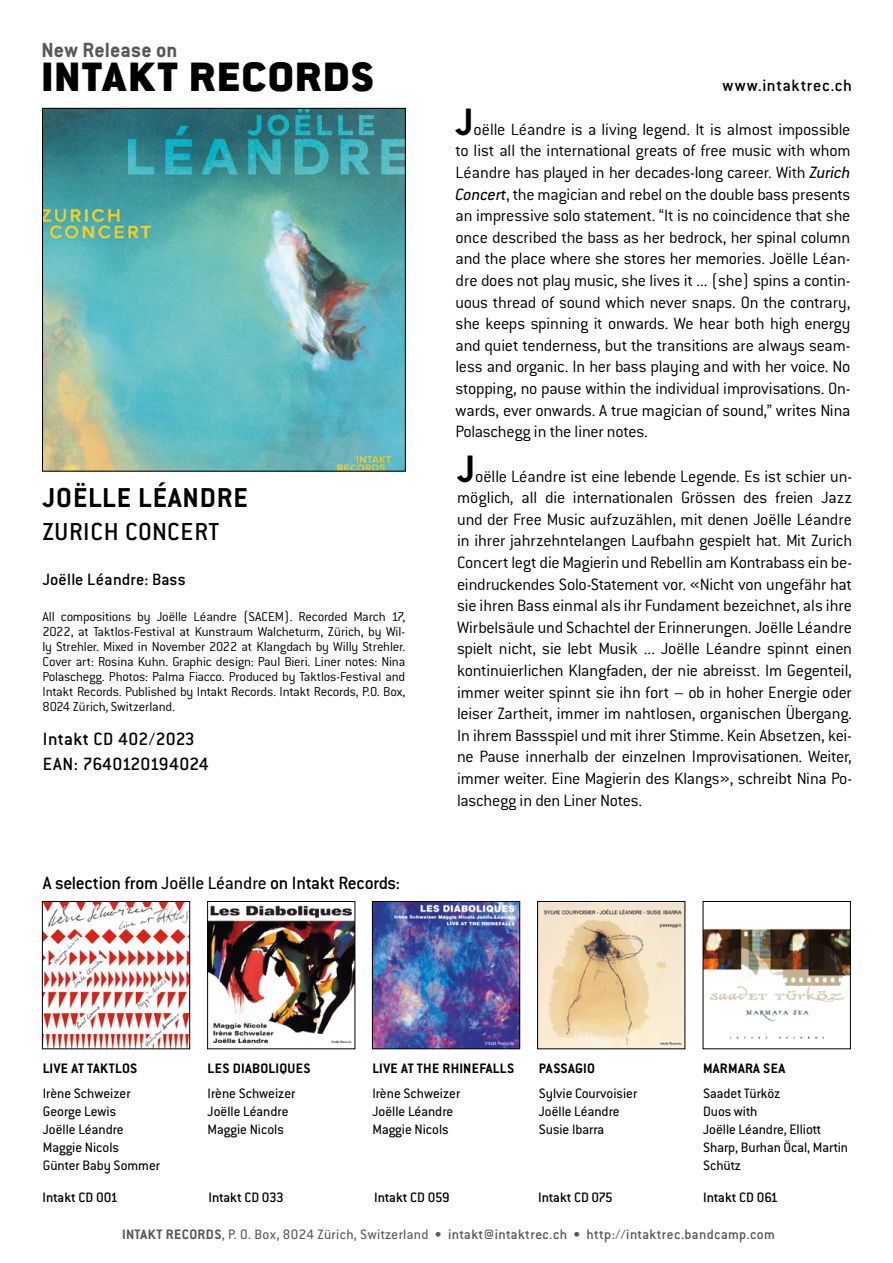
<style>
.page{position:relative;width:893px;height:1263px;background:#fff}
.page>*{position:absolute;margin:0;border:0;box-sizing:border-box;transform-origin:0 0}
.t1{font:900 45px "Conduit ITC Std";letter-spacing:.045em;color:#000}
.t2{font:700 42px "Conduit ITC Std";color:#000}
.t3{font:700 30px "Conduit ITC Std";letter-spacing:.03em;color:#000}
.t4{font:500 27px "Conduit ITC Std";letter-spacing:.02em;color:#000}
.t5{font:700 22.5px "Conduit ITC Std";letter-spacing:.005em;color:#575756}
.t6{font:500 19.5px/24.3px "Conduit ITC Std";letter-spacing:-.01em;color:#000}
.t7{font:300 18px/21.6px "Conduit ITC Std";letter-spacing:-.015em;color:#000;text-align:justify}
.t8{font:500 18px "Conduit ITC Std";letter-spacing:.015em;color:#000}
.t9{font:500 18px "Conduit ITC Std";letter-spacing:.035em;color:#000}
.t10{font:15px/18px "Conduit ITC Std";color:#000}
.t11{font:500 15px "Conduit ITC Std";letter-spacing:.025em;color:#575756}
.t12{font:700 15px "Conduit ITC Std";letter-spacing:.02em;color:#000}
.t13{font:500 15px "Conduit ITC Std";color:#000}
.t14{font:300 14.25px/15px "Conduit ITC Std";letter-spacing:-.015em;color:#000;text-align:justify}
.s1{font-weight:400}
.s2{font-weight:400;font-style:italic}
.s3{font-weight:700}
</style>
<div class="page">
<img style="left:44px;top:110px;width:360px;height:359px">
<div style="left:42px;top:108px;width:364px;height:363px;border:1px solid #000"></div>
<img style="left:44px;top:903px;width:144px;height:144px">
<div style="left:42px;top:901px;width:148px;height:148px;border:1px solid #000"></div>
<img style="left:209px;top:905px;width:144px;height:139px">
<div style="left:207px;top:901px;width:148px;height:148px;border:1px solid #000"></div>
<img style="left:374px;top:903px;width:144px;height:144px">
<div style="left:372px;top:901px;width:148px;height:148px;border:1px solid #000"></div>
<img style="left:539px;top:903px;width:144px;height:144px">
<div style="left:537px;top:901px;width:148px;height:148px;border:1px solid #000"></div>
<img style="left:705px;top:928px;width:143px;height:111px">
<div style="left:703px;top:901px;width:147px;height:148px;border:1px solid #000"></div>
<p class="t5" style="left:41px;top:36px;width:138px">New Release on</p>
<h1 class="t1" style="left:41px;top:52px;width:334px">INTAKT RECORDS</h1>
<h3 class="t3" style="left:43px;top:480px;width:207px">JOËLLE LÉANDRE</h3>
<h3 class="t4" style="left:43px;top:515px;width:178px">ZURICH CONCERT</h3>
<p class="t8" style="left:43px;top:569px;width:145px">Joëlle Léandre: Bass</p>
<p class="t14" style="left:43px;top:609px;width:364px">All compositions by Joëlle Léandre (SACEM). Recorded March 17, 2022, at Taktlos-Festival at Kunstraum Walcheturm, Zürich, by Wil&shy;ly Strehler. Mixed in November 2022 at Klangdach by Willy Strehler.<br>Cover art: Rosina Kuhn. Graphic design: Paul Bieri. Liner notes: Nina Polaschegg. Photos: Palma Fiacco. Produced by Taktlos-Festival and Intakt Records. Published by Intakt Records. Intakt Records, P.O. Box, 8024 Zürich, Switzerland.</p>
<p class="t6" style="left:43px;top:726px;width:167px">Intakt CD 402/2023<br>EAN: 7640120194024</p>
<p class="t6" style="left:43px;top:870px;width:359px">A selection from <span class="s1">Joëlle Léandre</span> on Intakt Records:</p>
<p class="t9" style="left:722px;top:75px;width:131px">www.intaktrec.ch</p>
<h2 class="t2" style="left:455px;top:96px;width:20px">J</h2>
<p class="t7" style="left:455px;top:118px;width:396px;text-indent:18px">oëlle Léandre is a living legend. It is almost impossible to list all the international greats of free music with whom Léandre has played in her decades-long career. With <span class="s2">Zurich Concert</span>, the magician and rebel on the double bass presents an impressive solo statement. “It is no coincidence that she once described the bass as her bedrock, her spinal column and the place where she stores her memories. Joëlle Léan&shy;dre does not play music, she lives it ... (she) spins a contin&shy;uous thread of sound which never snaps. On the contrary, she keeps spinning it onwards. We hear both high energy and quiet tenderness, but the transitions are always seam&shy;less and organic. In her bass playing and with her voice. No stopping, no pause within the individual improvisations. On&shy;wards, ever onwards. A true magician of sound,” writes Nina Polaschegg in the liner notes.</p>
<h2 class="t2" style="left:457px;top:443px;width:20px">J</h2>
<p class="t7" style="left:457px;top:465px;width:396px;text-indent:18px">oëlle Léandre ist eine lebende Legende. Es ist schier un&shy;möglich, all die internationalen Grössen des freien Jazz und der Free Music aufzuzählen, mit denen Joëlle Léandre in ihrer jahrzehntelangen Laufbahn gespielt hat. Mit Zurich Concert legt die Magierin und Rebellin am Kontrabass ein be&shy;eindruckendes Solo-Statement vor. «Nicht von ungefähr hat sie ihren Bass einmal als ihr Fundament bezeichnet, als ihre Wirbelsäule und Schachtel der Erinnerungen. Joëlle Léandre spielt nicht, sie lebt Musik ... Joëlle Léandre spinnt einen kontinuierlichen Klangfaden, der nie abreisst. Im Gegenteil, immer weiter spinnt sie ihn fort – ob in hoher Energie oder leiser Zartheit, immer im nahtlosen, organischen Übergang.<br>In ihrem Bassspiel und mit ihrer Stimme. Kein Absetzen, kei&shy;ne Pause innerhalb der einzelnen Improvisationen. Weiter, immer weiter. Eine Magierin des Klangs», schreibt Nina Po&shy;laschegg in den Liner Notes.</p>
<p class="t12" style="left:43px;top:1059px;width:96px">LIVE AT TAKTLOS</p>
<p class="t10" style="left:43px;top:1084px;width:119px">Irène Schweizer<br>George Lewis<br>Joëlle Léandre<br>Maggie Nicols<br>Günter Baby Sommer</p>
<p class="t12" style="left:208px;top:1059px;width:104px">LES DIABOLIQUES</p>
<p class="t10" style="left:208px;top:1084px;width:89px">Irène Schweizer<br>Joëlle Léandre<br>Maggie Nicols</p>
<p class="t12" style="left:372px;top:1059px;width:143px">LIVE AT THE RHINEFALLS</p>
<p class="t10" style="left:372px;top:1084px;width:89px">Irène Schweizer<br>Joëlle Léandre<br>Maggie Nicols</p>
<p class="t12" style="left:539px;top:1059px;width:58px">PASSAGIO</p>
<p class="t10" style="left:539px;top:1084px;width:100px">Sylvie Courvoisier<br>Joëlle Léandre<br>Susie Ibarra</p>
<p class="t12" style="left:703px;top:1059px;width:84px">MARMARA SEA</p>
<p class="t10" style="left:703px;top:1084px;width:147px">Saadet Türköz<br>Duos with<br>Joëlle Léandre, Elliott<br>Sharp, Burhan Öcal, Martin<br>Schütz</p>
<p class="t13" style="left:43px;top:1189px;width:77px">Intakt CD 001</p>
<p class="t13" style="left:208px;top:1189px;width:77px">Intakt CD 033</p>
<p class="t13" style="left:374px;top:1189px;width:77px">Intakt CD 059</p>
<p class="t13" style="left:538px;top:1189px;width:76px">Intakt CD 075</p>
<p class="t13" style="left:703px;top:1189px;width:76px">Intakt CD 061</p>
<p class="t11" style="left:122px;top:1225px;width:654px"><span class="s3">INTAKT RECORDS</span><span class="s1">, P. O. Box, 8024 Zürich, Switzerland</span> <span class="s3">•</span> intakt@intaktrec.ch <span class="s3">•</span> http://intaktrec.bandcamp.com</p>
</div>
